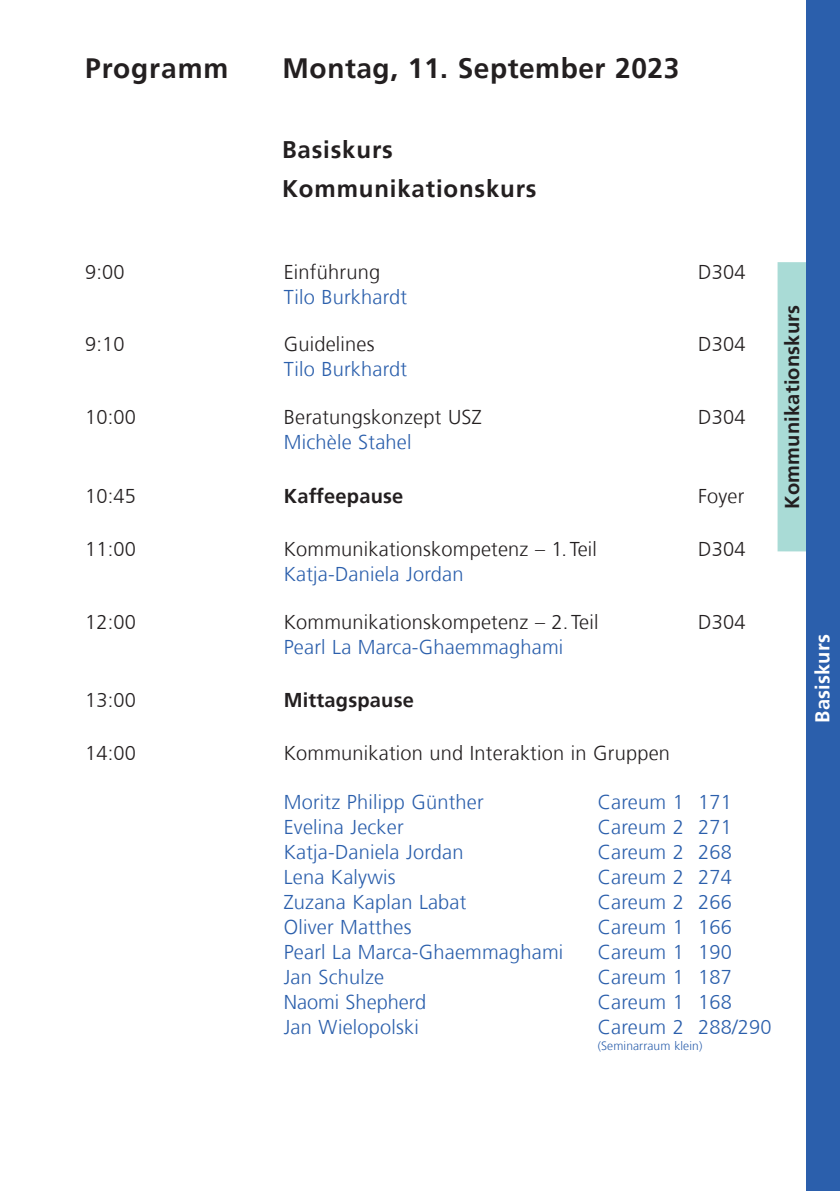
<style>
.page{position:relative;width:840px;height:1191px;background:#fff}
.page>*{position:absolute;margin:0;border:0;box-sizing:border-box;transform-origin:0 0}
.t1{font:700 28px "Frutiger";letter-spacing:.02em;color:#231f20}
.t2{font:700 24px "Frutiger";letter-spacing:.035em;color:#231f20}
.t3{font:300 20px "Frutiger";letter-spacing:.01em;color:#2b5fac}
.t4{font:300 20px "Frutiger";letter-spacing:.01em;color:#231f20}
.t5{font:700 20px "Frutiger";letter-spacing:.01em;color:#231f20}
.t6{font:700 20px "Frutiger";letter-spacing:.01em;color:#fff}
.t7{font:300 12px "Frutiger";letter-spacing:.01em;color:#2b5fac}
</style>
<div class="page">
<div style="left:777px;top:262px;width:35px;height:289px;background:#a9dbd6"></div>
<div style="left:806px;top:0;width:33px;height:1191px;background:#2b5fac"></div>
<h1 class="t1" style="left:85px;top:57px;width:145px">Programm</h1>
<h1 class="t1" style="left:282px;top:57px;width:398px">Montag, 11. September 2023</h1>
<p class="t2" style="left:282px;top:140px;width:112px">Basiskurs</p>
<p class="t2" style="left:282px;top:179px;width:256px">Kommunikationskurs</p>
<p class="t4" style="left:85px;top:264px;width:41px">9:00</p>
<p class="t4" style="left:283px;top:264px;width:98px">Einführung</p>
<p class="t4" style="left:697px;top:264px;width:49px">D304</p>
<p class="t3" style="left:283px;top:289px;width:125px">Tilo Burkhardt</p>
<p class="t4" style="left:85px;top:336px;width:41px">9:10</p>
<p class="t4" style="left:283px;top:336px;width:92px">Guidelines</p>
<p class="t4" style="left:697px;top:336px;width:49px">D304</p>
<p class="t3" style="left:283px;top:361px;width:125px">Tilo Burkhardt</p>
<p class="t4" style="left:85px;top:409px;width:52px">10:00</p>
<p class="t4" style="left:283px;top:409px;width:199px">Beratungskonzept USZ</p>
<p class="t4" style="left:697px;top:409px;width:49px">D304</p>
<p class="t3" style="left:283px;top:434px;width:129px">Michèle Stahel</p>
<p class="t4" style="left:85px;top:487px;width:52px">10:45</p>
<p class="t5" style="left:283px;top:487px;width:121px">Kaffeepause</p>
<p class="t4" style="left:697px;top:487px;width:48px">Foyer</p>
<p class="t4" style="left:85px;top:541px;width:52px">11:00</p>
<p class="t4" style="left:283px;top:541px;width:314px">Kommunikationskompetenz – 1. Teil</p>
<p class="t4" style="left:697px;top:541px;width:49px">D304</p>
<p class="t3" style="left:283px;top:566px;width:181px">Katja-Daniela Jordan</p>
<p class="t4" style="left:85px;top:613px;width:52px">12:00</p>
<p class="t4" style="left:283px;top:613px;width:316px">Kommunikationskompetenz – 2. Teil</p>
<p class="t4" style="left:697px;top:613px;width:49px">D304</p>
<p class="t3" style="left:283px;top:638px;width:281px">Pearl La Marca-Ghaemmaghami</p>
<p class="t4" style="left:85px;top:692px;width:52px">13:00</p>
<p class="t5" style="left:283px;top:692px;width:131px">Mittagspause</p>
<p class="t4" style="left:85px;top:745px;width:52px">14:00</p>
<p class="t4" style="left:283px;top:745px;width:387px">Kommunikation und Interaktion in Gruppen</p>
<p class="t3" style="left:283px;top:794px;width:201px">Moritz Philipp Günther</p>
<p class="t3" style="left:597px;top:794px;width:136px">Careum 1 171</p>
<p class="t3" style="left:283px;top:819px;width:121px">Evelina Jecker</p>
<p class="t3" style="left:597px;top:819px;width:136px">Careum 2 271</p>
<p class="t3" style="left:283px;top:844px;width:181px">Katja-Daniela Jordan</p>
<p class="t3" style="left:597px;top:844px;width:136px">Careum 2 268</p>
<p class="t3" style="left:283px;top:869px;width:113px">Lena Kalywis</p>
<p class="t3" style="left:597px;top:869px;width:136px">Careum 2 274</p>
<p class="t3" style="left:283px;top:894px;width:184px">Zuzana Kaplan Labat</p>
<p class="t3" style="left:597px;top:894px;width:136px">Careum 2 266</p>
<p class="t3" style="left:283px;top:919px;width:129px">Oliver Matthes</p>
<p class="t3" style="left:597px;top:919px;width:136px">Careum 1 166</p>
<p class="t3" style="left:283px;top:944px;width:281px">Pearl La Marca-Ghaemmaghami</p>
<p class="t3" style="left:597px;top:944px;width:136px">Careum 1 190</p>
<p class="t3" style="left:283px;top:969px;width:102px">Jan Schulze</p>
<p class="t3" style="left:597px;top:969px;width:136px">Careum 1 187</p>
<p class="t3" style="left:283px;top:994px;width:144px">Naomi Shepherd</p>
<p class="t3" style="left:597px;top:994px;width:136px">Careum 1 168</p>
<p class="t3" style="left:283px;top:1019px;width:137px">Jan Wielopolski</p>
<p class="t3" style="left:597px;top:1019px;width:175px">Careum 2 288/290</p>
<p class="t7" style="left:597px;top:1041px;width:106px">(Seminarraum klein)</p>
<p class="t5" style="left:783px;top:508px;width:205px;rotate:-90deg">Kommunikationskurs</p>
<p class="t6" style="left:814px;top:723px;width:90px;rotate:-90deg">Basiskurs</p>
</div>
